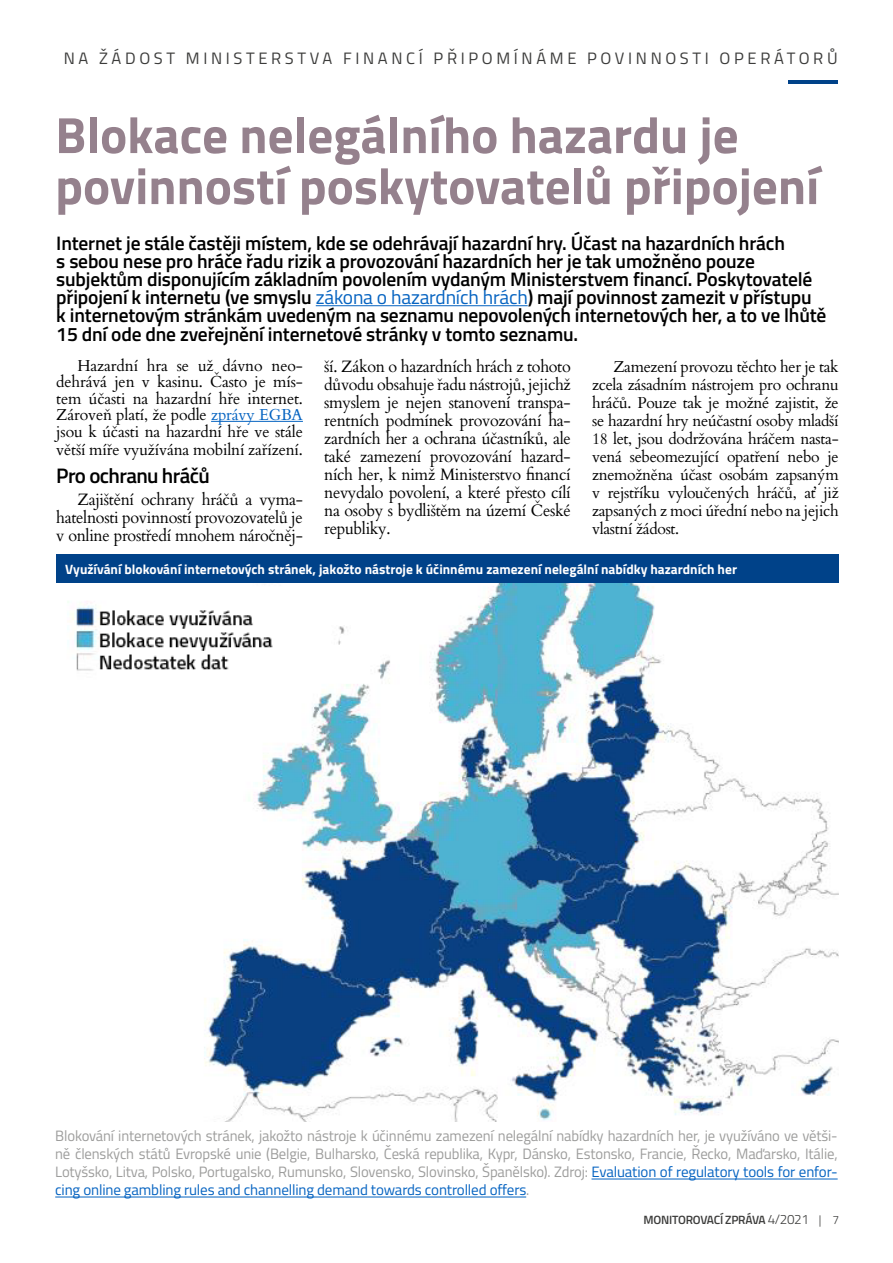
<style>
.page{position:relative;width:893px;height:1263px;background:#fff}
.page>*{position:absolute;margin:0;border:0;box-sizing:border-box;transform-origin:0 0}
.Header_1{font:700 51px/51px "Titillium";color:#95818d}
.header_5{font:600 21px "Titillium";letter-spacing:-.03em;color:#000}
.Perex_přes_3_sloupce{font:600 19.5px/18px "Titillium";letter-spacing:-.01em;color:#000}
.Odstavec{font:16.5px/18px "Cardo";letter-spacing:-.02em;color:#000;text-align:justify}
.Kategorie{font:16.5px "Titillium";letter-spacing:.22em;color:#3c3c3b}
.Odstavec-2{font:15.9px/16.5px "Cardo";letter-spacing:-.01em;color:#000;text-align:justify}
.Odstavec-3{font:15.75px/18px "Cardo";letter-spacing:-.02em;color:#000;text-align:justify}
.Odstavec_bezpatkové{font:15px/18px "Titillium";letter-spacing:-.01em;color:#9d9d9c;text-align:justify}
.Odstavec_bezpatkové-2{font:700 13.5px "Titillium";color:#fff}
.t1{font:600 12px "Titillium";letter-spacing:-.02em;color:#3c3c3b}
.s1{font-weight:400;color:#0563c1}
.s2{color:#0563c1}
.s3{font-weight:300;font-size:13.5px}
.s4{font-weight:300}
</style>
<div class="page">
<hr style="left:788px;top:80px;width:50px;height:4px;background:#004289">
<hr style="left:316px;top:305px;width:212px;height:1px;background:#0563c1">
<hr style="left:211px;top:421px;width:92px;height:1px;background:#0563c1">
<img style="left:68px;top:584px;width:771px;height:537px">
<hr style="left:591px;top:1179px;width:247px;height:1px;background:#0563c1">
<hr style="left:55px;top:1197px;width:471px;height:1px;background:#0563c1">
<div style="left:57px;top:554px;width:782px;height:29px;background:#004289"></div>
<p class="Kategorie" style="left:64px;top:46px;width:775px">NA ŽÁDOST MINISTERSTVA FINANCÍ PŘIPOMÍNÁME POVINNOSTI OPERÁTORŮ</p>
<p class="Header_1" style="left:55px;top:107px;width:765px">Blokace nelegálního hazardu je povinností poskytovatelů připojení</p>
<p class="Perex_přes_3_sloupce" style="left:56px;top:233px;width:772px">Internet je stále častěji místem, kde se odehrávají hazardní hry. Účast na hazardních hrách<br>s sebou nese pro hráče řadu rizik a provozování hazardních her je tak umožněno pouze subjektům disponujícím základním povolením vydaným Ministerstvem financí. Poskytovatelé připojení k internetu (ve smyslu <span class="s1">zákona o hazardních hrách</span>) mají povinnost zamezit v přístupu<br>k internetovým stránkám uvedeným na seznamu nepovolených internetových her, a to ve lhůtě</p>
<p class="Perex_přes_3_sloupce" style="left:56px;top:325px;width:523px">15 dní ode dne zveřejnění internetové stránky v tomto seznamu.</p>
<p class="Odstavec-2" style="left:56px;top:356px;width:248px;text-indent:21px">Hazardní hra se už dávno neo&shy;dehrává jen v kasinu. Často je mís&shy;tem účasti na hazardní hře internet.<br>Zároveň platí, že podle <span class="s2">zprávy EGBA </span>jsou k účasti na hazardní hře ve stále</p>
<p class="Odstavec-2" style="left:56px;top:440px;width:248px">větší míře využívána mobilní zařízení.</p>
<p class="header_5" style="left:56px;top:459px;width:155px">Pro ochranu hráčů</p>
<p class="Odstavec" style="left:56px;top:489px;width:248px;text-indent:21px">Zajištění ochrany hráčů a vyma&shy;hatelnosti povinností provozovatelů je v online prostředí mnohem náročněj-</p>
<p class="Odstavec" style="left:324px;top:357px;width:248px">ší. Zákon o hazardních hrách z tohoto důvodu obsahuje řadu nástrojů, jejichž smyslem je nejen stanovení transpa&shy;rentních podmínek provozování ha&shy;zardních her a ochrana účastníků, ale také zamezení provozování hazard&shy;ních her, k nimž Ministerstvo financí nevydalo povolení, a které přesto cílí na osoby s bydlištěm na území České republiky.</p>
<p class="Odstavec-3" style="left:592px;top:357px;width:248px;text-indent:21px">Zamezení provozu těchto her je tak zcela zásadním nástrojem pro ochranu hráčů. Pouze tak je možné zajistit, že se hazardní hry neúčastní osoby mladší 18 let, jsou dodržována hráčem nasta&shy;vená sebeomezující opatření nebo je znemožněna účast osobám zapsaným v rejstříku vyloučených hráčů, ať již zapsaných z moci úřední nebo na jejich vlastní žádost.</p>
<p class="Odstavec_bezpatkové-2" style="left:65px;top:559px;width:673px">Využívání blokování internetových stránek, jakožto nástroje k účinnému zamezení nelegální nabídky hazardních her</p>
<p class="Odstavec_bezpatkové" style="left:55px;top:1126px;width:784px">Blokování internetových stránek, jakožto nástroje k účinnému zamezení nelegální nabídky hazardních her, je využíváno ve větši&shy;ně členských států Evropské unie (Belgie, Bulharsko, Česká republika, Kypr, Dánsko, Estonsko, Francie, Řecko, Maďarsko, Itálie, Lotyšsko, Litva, Polsko, Portugalsko, Rumunsko, Slovensko, Slovinsko, Španělsko). Zdroj: <span class="s2">Evaluation of regulatory tools for enfor&shy;cing online gambling rules and channelling demand towards controlled offers</span>.</p>
<p class="t1" style="left:643px;top:1211px;width:197px">MONITOROVACÍ ZPRÁVA <span class="s3">4/2021</span> <span class="s4">| 7</span></p>
</div>
